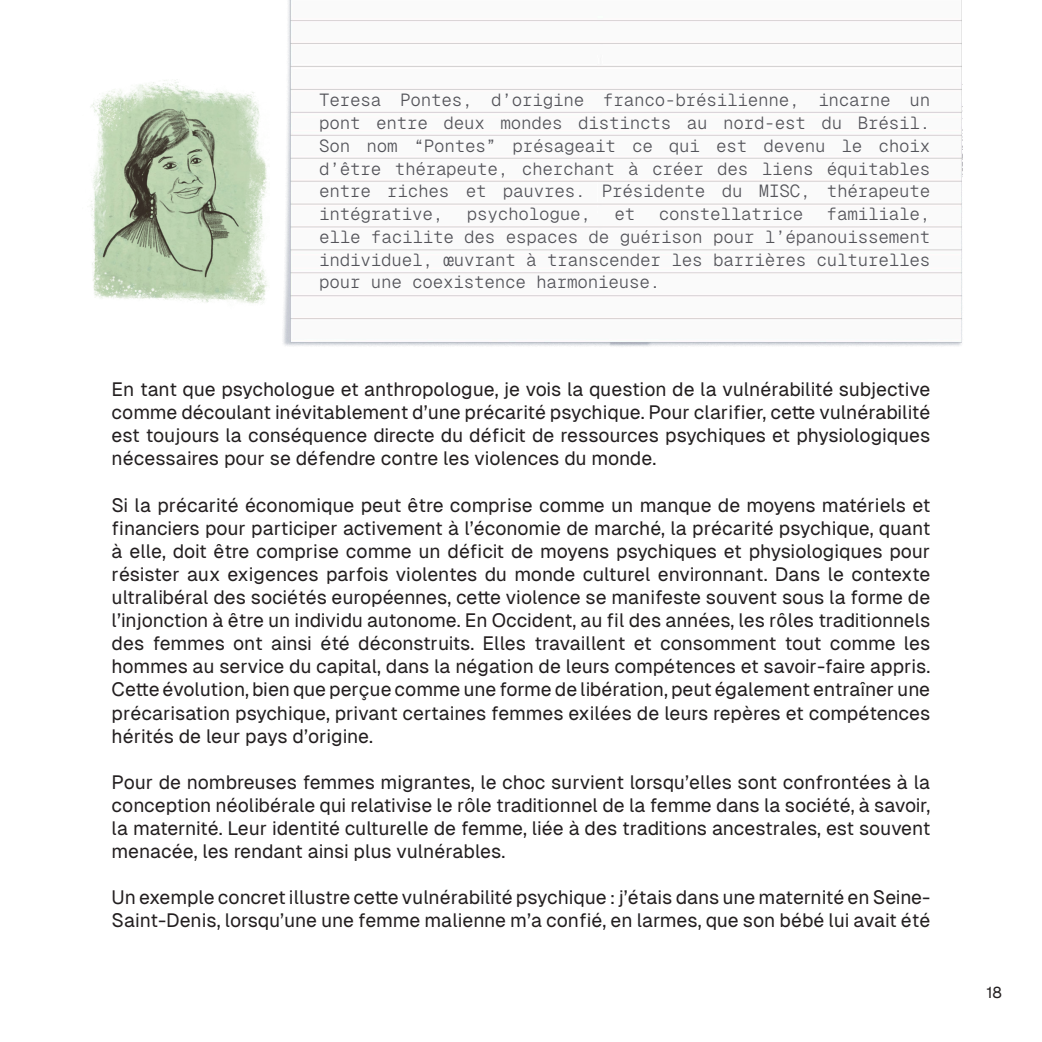
<style>
.page{position:relative;width:1042px;height:1042px;background:#fff}
.page>*{position:absolute;margin:0;border:0;box-sizing:border-box;transform-origin:0 0}
.t1{font:19.25px/23.1px "Geist";letter-spacing:-.005em;color:#231f20;text-align:justify}
.t2{font:300 17.5px/22.8px "Geist Mono";letter-spacing:-.01em;color:#535359;text-align:justify}
.t3{font:15.75px "Geist";color:#231f20}
</style>
<div class="page">
<img style="left:283px;top:0;width:680px;height:347px">
<img style="left:90px;top:80px;width:178px;height:224px">
<img style="left:99px;top:88px;width:169px;height:192px">
<p class="t2" style="left:319px;top:89px;width:613px">Teresa Pontes, d’origine franco-brésilienne, incarne un pont entre deux mondes distincts au nord-est du Brésil.<br>Son nom “Pontes” présageait ce qui est devenu le choix d’être thérapeute, cherchant à créer des liens équitables entre riches et pauvres. Présidente du MISC, thérapeute intégrative,</p>
<p class="t2" style="left:319px;top:202px;width:613px;text-indent:508px">familiale, elle facilite des espaces de guérison pour l’épanouissement individuel, œuvrant à transcender les barrières culturelles pour une coexistence harmonieuse.</p>
<p class="t2" style="left:467px;top:202px;width:126px">psychologue,</p>
<p class="t2" style="left:614px;top:202px;width:22px">et</p>
<p class="t2" style="left:659px;top:202px;width:146px">constellatrice</p>
<p class="t1" style="left:112px;top:377px;width:820px">En tant que psychologue et anthropologue, je vois la question de la vulnérabilité subjective comme découlant inévitablement d’une précarité psychique. Pour clarifier, cette vulnérabilité est toujours la conséquence directe du déficit de ressources psychiques et physiologiques nécessaires pour se défendre contre les violences du monde.</p>
<p class="t1" style="left:112px;top:493px;width:820px">Si la précarité économique peut être comprise comme un manque de moyens matériels et financiers pour participer activement à l’économie de marché, la précarité psychique, quant à elle, doit être comprise comme un déficit de moyens psychiques et physiologiques pour résister aux exigences parfois violentes du monde culturel environnant. Dans le contexte ultralibéral des sociétés européennes, cette violence se manifeste souvent sous la forme de l’injonction à être un individu autonome. En Occident, au fil des années, les rôles traditionnels des femmes ont ainsi été déconstruits. Elles travaillent et consomment tout comme les hommes au service du capital, dans la négation de leurs compétences et savoir-faire appris.<br>Cette évolution, bien que perçue comme une forme de libération, peut également entraîner une précarisation psychique, privant certaines femmes exilées de leurs repères et compétences hérités de leur pays d’origine.</p>
<p class="t1" style="left:112px;top:770px;width:820px">Pour de nombreuses femmes migrantes, le choc survient lorsqu’elles sont confrontées à la conception néolibérale qui relativise le rôle traditionnel de la femme dans la société, à savoir, la maternité. Leur identité culturelle de femme, liée à des traditions ancestrales, est souvent menacée, les rendant ainsi plus vulnérables.</p>
<p class="t1" style="left:112px;top:886px;width:820px">Un exemple concret illustre cette vulnérabilité psychique : j’étais dans une maternité en Seine-<br>Saint-Denis, lorsqu’une une femme malienne m’a confié, en larmes, que son bébé lui avait été</p>
<p class="t3" style="left:986px;top:982px;width:17px">18</p>
</div>
